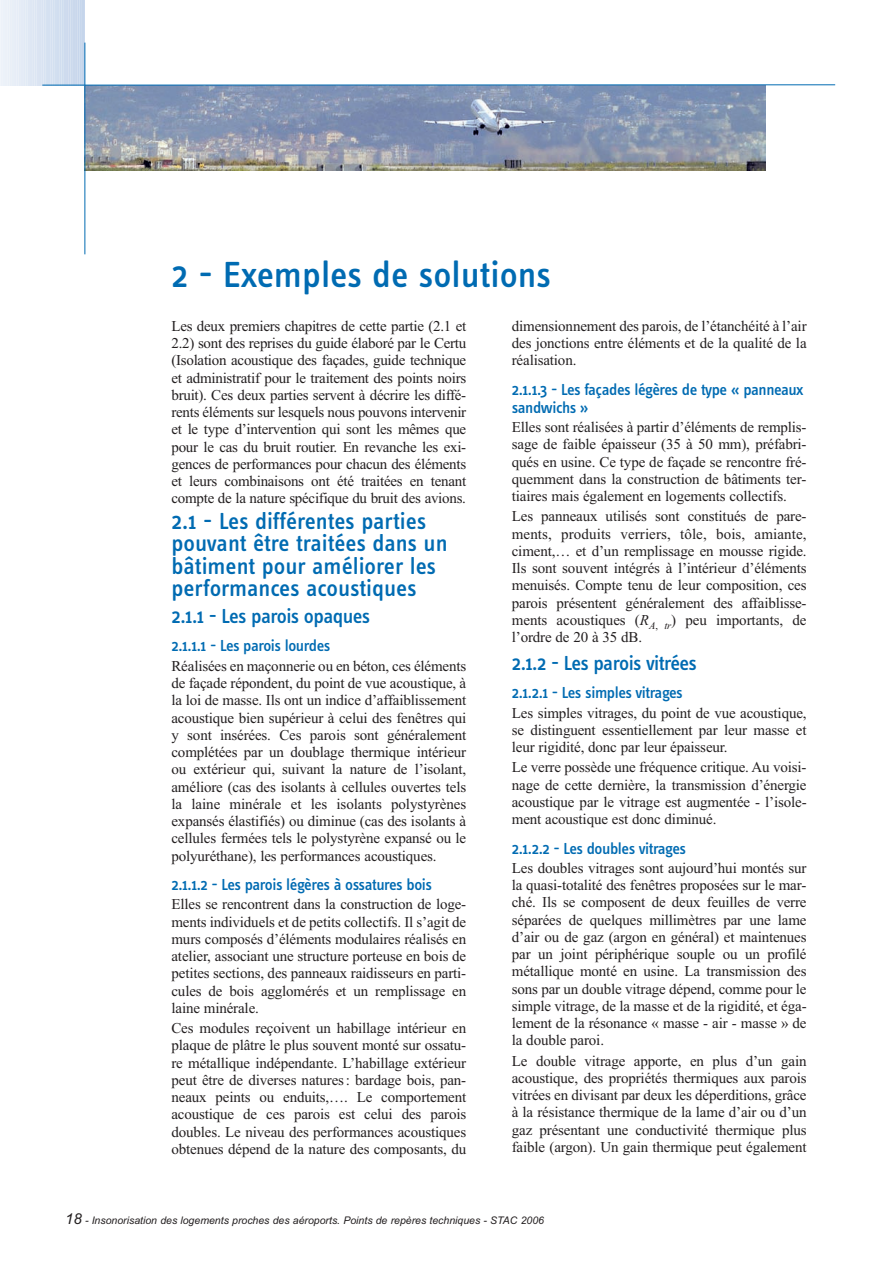
<style>
.page{position:relative;width:893px;height:1263px;background:#fff}
.page>*{position:absolute;margin:0;border:0;box-sizing:border-box;transform-origin:0 0}
.t1{font:500 37.5px "Info Text";color:#006bb2}
.t2{font:500 24px/22.5px "Info Text";color:#006bb2}
.t3{font:500 21px "Info Text";letter-spacing:-.035em;color:#006bb2}
.t4{font:500 16.5px/18px "Info Text";letter-spacing:-.025em;color:#006bb2}
.t5{font:15px/17.2px "Times New Roman";letter-spacing:-.01em;color:#231f20;text-align:justify}
.t6{font:italic 10.5px "Arial";color:#231f20}
.s1{font-style:italic}
.s2{font-size:15px}
</style>
<div class="page">
<img style="left:86px;top:86px;width:679px;height:84px">
<hr style="left:0;top:0;width:1px;height:85px;background:#eef3f9">
<hr style="left:1px;top:0;width:2px;height:85px;background:#edf2f9">
<hr style="left:3px;top:0;width:2px;height:85px;background:#ecf2f9">
<hr style="left:5px;top:0;width:2px;height:85px;background:#ecf1f8">
<hr style="left:7px;top:0;width:3px;height:85px;background:#eaf0f8">
<hr style="left:10px;top:0;width:2px;height:85px;background:#e9eff7">
<hr style="left:12px;top:0;width:2px;height:85px;background:#e8eff7">
<hr style="left:14px;top:0;width:2px;height:85px;background:#e7edf7">
<hr style="left:16px;top:0;width:3px;height:85px;background:#e6edf7">
<hr style="left:19px;top:0;width:2px;height:85px;background:#e5ecf6">
<hr style="left:21px;top:0;width:2px;height:85px;background:#e4ebf6">
<hr style="left:23px;top:0;width:2px;height:85px;background:#e2eaf5">
<hr style="left:25px;top:0;width:3px;height:85px;background:#e1eaf5">
<hr style="left:28px;top:0;width:2px;height:85px;background:#dfe8f4">
<hr style="left:30px;top:0;width:2px;height:85px;background:#dee7f4">
<hr style="left:32px;top:0;width:2px;height:85px;background:#dde6f3">
<hr style="left:34px;top:0;width:3px;height:85px;background:#dce6f3">
<hr style="left:37px;top:0;width:2px;height:85px;background:#dbe4f3">
<hr style="left:39px;top:0;width:2px;height:85px;background:#dae4f2">
<hr style="left:41px;top:0;width:2px;height:85px;background:#d9e3f2">
<hr style="left:43px;top:0;width:3px;height:85px;background:#d8e3f2">
<hr style="left:46px;top:0;width:2px;height:85px;background:#d6e2f1">
<hr style="left:48px;top:0;width:2px;height:85px;background:#d5e1f1">
<hr style="left:50px;top:0;width:2px;height:85px;background:#d4e0f1">
<hr style="left:52px;top:0;width:3px;height:85px;background:#d3e0f0">
<hr style="left:55px;top:0;width:2px;height:85px;background:#d2dff0">
<hr style="left:57px;top:0;width:2px;height:85px;background:#d1def0">
<hr style="left:59px;top:0;width:3px;height:85px;background:#d0ddef">
<hr style="left:62px;top:0;width:2px;height:85px;background:#cfddef">
<hr style="left:64px;top:0;width:2px;height:85px;background:#cedbee">
<hr style="left:66px;top:0;width:2px;height:85px;background:#cddaee">
<hr style="left:68px;top:0;width:3px;height:85px;background:#ccd9ed">
<hr style="left:71px;top:0;width:2px;height:85px;background:#cbd9ed">
<hr style="left:73px;top:0;width:2px;height:85px;background:#cad8ec">
<hr style="left:75px;top:0;width:2px;height:85px;background:#c9d7ec">
<hr style="left:77px;top:0;width:3px;height:85px;background:#c7d6ec">
<hr style="left:80px;top:0;width:2px;height:85px;background:#c6d6ec">
<hr style="left:82px;top:0;width:2px;height:85px;background:#c5d5eb">
<hr style="left:84px;top:0;width:1px;height:85px;background:#c4d3eb">
<hr style="left:42px;top:85px;width:793px;height:1px;background:#006bb2">
<hr style="left:85px;top:43px;width:1px;height:211px;background:#006bb2">
<h1 class="t1" style="left:171px;top:260px;width:381px">2 - Exemples de solutions</h1>
<p class="t5" style="left:171px;top:319px;width:296px">Les deux premiers chapitres de cette partie (2.1 et 2.2) sont des reprises du guide élaboré par le Certu (Isolation acoustique des façades, guide technique et administratif pour le traitement des points noirs bruit). Ces deux parties servent à décrire les diffé&shy;rents éléments sur lesquels nous pouvons intervenir et le type d’intervention qui sont les mêmes que pour le cas du bruit routier. En revanche les exi&shy;gences de performances pour chacun des éléments et leurs combinaisons ont été traitées en tenant compte de la nature spécifique du bruit des avions.</p>
<h2 class="t2" style="left:171px;top:512px;width:278px">2.1 - Les différentes parties pouvant être traitées dans un bâtiment pour améliorer les performances acoustiques</h2>
<h3 class="t3" style="left:171px;top:608px;width:200px">2.1.1 - Les parois opaques</h3>
<p class="t4" style="left:171px;top:638px;width:160px">2.1.1.1 - Les parois lourdes</p>
<p class="t5" style="left:171px;top:659px;width:296px">Réalisées en maçonnerie ou en béton, ces éléments de façade répondent, du point de vue acoustique, à la loi de masse. Ils ont un indice d’affaiblissement acoustique bien supérieur à celui des fenêtres qui y sont insérées. Ces parois sont généralement complétées par un doublage thermique intérieur ou extérieur qui, suivant la nature de l’isolant, améliore (cas des isolants à cellules ouvertes tels la laine minérale et les isolants polystyrènes expansés élastifiés) ou diminue (cas des isolants à cellules fermées tels le polystyrène expansé ou le polyuréthane), les performances acoustiques.</p>
<p class="t4" style="left:171px;top:877px;width:262px">2.1.1.2 - Les parois légères à ossatures bois</p>
<p class="t5" style="left:171px;top:897px;width:296px">Elles se rencontrent dans la construction de loge&shy;ments individuels et de petits collectifs. Il s’agit de murs composés d’éléments modulaires réalisés en atelier, associant une structure porteuse en bois de petites sections, des panneaux raidisseurs en parti&shy;cules de bois agglomérés et un remplissage en laine minérale.</p>
<p class="t5" style="left:171px;top:1021px;width:296px">Ces modules reçoivent un habillage intérieur en plaque de plâtre le plus souvent monté sur ossatu&shy;re métallique indépendante. L’habillage extérieur peut être de diverses natures: bardage bois, pan&shy;neaux peints ou enduits,…. Le comportement acoustique de ces parois est celui des parois doubles. Le niveau des performances acoustiques obtenues dépend de la nature des composants, du</p>
<p class="t5" style="left:512px;top:319px;width:296px">dimensionnement des parois, de l’étanchéité à l’air des jonctions entre éléments et de la qualité de la réalisation.</p>
<p class="t4" style="left:512px;top:382px;width:293px">2.1.1.3 - Les façades légères de type « panneaux sandwichs »</p>
<p class="t5" style="left:512px;top:420px;width:296px">Elles sont réalisées à partir d’éléments de remplis&shy;sage de faible épaisseur (35 à 50 mm), préfabri&shy;qués en usine. Ce type de façade se rencontre fré&shy;quemment dans la construction de bâtiments ter&shy;tiaires mais également en logements collectifs.</p>
<p class="t5" style="left:512px;top:509px;width:296px">Les panneaux utilisés sont constitués de pare&shy;ments, produits verriers, tôle, bois, amiante, ciment,… et d’un remplissage en mousse rigide.<br>Ils sont souvent intégrés à l’intérieur d’éléments menuisés. Compte tenu de leur composition, ces parois présentent généralement des affaiblisse&shy;ments acoustiques (<span class="s1">R</span><sub>A</sub><sub>,</sub> <sub>tr</sub>) peu importants, de l’ordre de 20 à 35 dB.</p>
<h3 class="t3" style="left:512px;top:654px;width:187px">2.1.2 - Les parois vitrées</h3>
<p class="t4" style="left:512px;top:685px;width:172px">2.1.2.1 - Les simples vitrages</p>
<p class="t5" style="left:512px;top:705px;width:296px">Les simples vitrages, du point de vue acoustique, se distinguent essentiellement par leur masse et leur rigidité, donc par leur épaisseur.</p>
<p class="t5" style="left:512px;top:760px;width:296px">Le verre possède une fréquence critique. Au voisi&shy;nage de cette dernière, la transmission d’énergie acoustique par le vitrage est augmentée - l’isole&shy;ment acoustique est donc diminué.</p>
<p class="t4" style="left:512px;top:840px;width:176px">2.1.2.2 - Les doubles vitrages</p>
<p class="t5" style="left:512px;top:861px;width:296px">Les doubles vitrages sont aujourd’hui montés sur la quasi-totalité des fenêtres proposées sur le mar&shy;ché. Ils se composent de deux feuilles de verre séparées de quelques millimètres par une lame d’air ou de gaz (argon en général) et maintenues par un joint périphérique souple ou un profilé métallique monté en usine. La transmission des sons par un double vitrage dépend, comme pour le simple vitrage, de la masse et de la rigidité, et éga&shy;lement de la résonance « masse - air - masse » de la double paroi.</p>
<p class="t5" style="left:512px;top:1053px;width:296px">Le double vitrage apporte, en plus d’un gain acoustique, des propriétés thermiques aux parois vitrées en divisant par deux les déperditions, grâce à la résistance thermique de la lame d’air ou d’un gaz présentant une conductivité thermique plus faible (argon). Un gain thermique peut également</p>
<p class="t6" style="left:65px;top:1217px;width:480px"><span class="s2">18</span> - Insonorisation des logements proches des aéroports. Points de repères techniques - STAC 2006</p>
</div>
